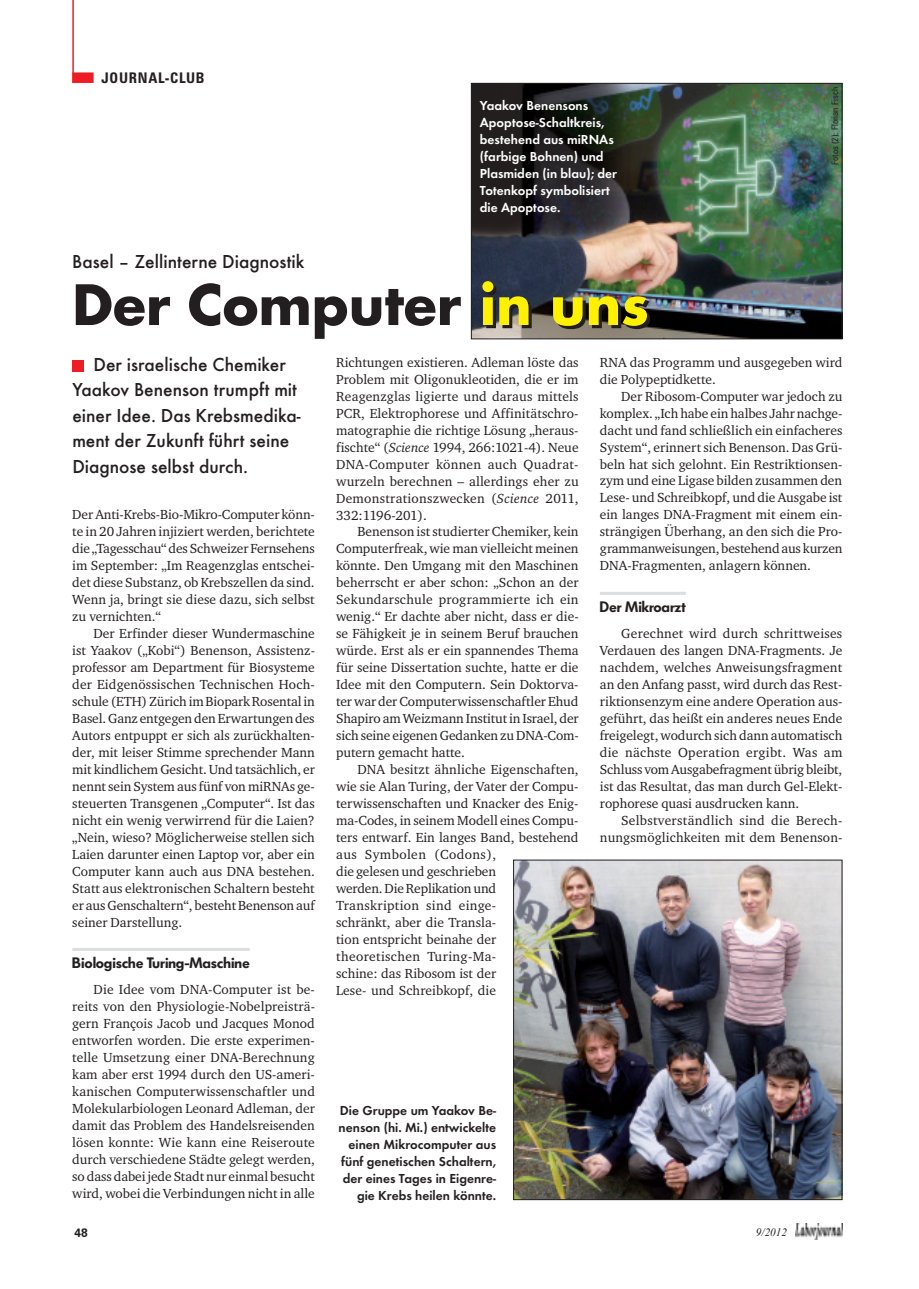
<style>
.page{position:relative;width:919px;height:1289px;background:#fff}
.page>*{position:absolute;margin:0;border:0;box-sizing:border-box;transform-origin:0 0}
.t1{font:700 54px "Futura LT Pro";color:#231f20}
.t2{font:500 19.5px/25.5px "Futura T";color:#231f20}
.t3{font:15px "Fut Dem Bol";color:#231f20}
.t4{font:700 condensed 14.7px "Zurich BT";letter-spacing:.05em;color:#231f20}
.t5{font:13.5px/17px "Charter ITC";color:#231f20;text-align:justify}
.t6{font:600 13.5px/17px "Futura T";color:#231f20;text-align:right}
.t7{font:600 13.5px/17px "Futura T";color:#fff}
.t8{font:700 12px "Zurich BT";color:#231f20}
.t9{font:italic 11.25px "Times New Roman";color:#231f20}
.t10{font:condensed 9px "Zurich BT";color:#231f20}
.s1{color:#fff101}
.s2{font-style:italic}
</style>
<div class="page">
<img style="left:795px;top:1223px;width:47px;height:16px">
<div style="left:72px;top:72px;width:22px;height:11px;background:#ee1d23"></div>
<hr style="left:72px;top:0;width:2px;height:83px;background:#ee1d23">
<hr style="left:72px;top:947px;width:178px;height:3px;background:#dcdddf">
<hr style="left:600px;top:592px;width:85px;height:3px;background:#dcdddf">
<div style="left:72px;top:360px;width:12px;height:11px;background:#ee1d23"></div>
<img style="left:473px;top:85px;width:367px;height:252px">
<div style="left:471px;top:83px;width:371px;height:256px;border:1px solid #231f20"></div>
<img style="left:515px;top:861px;width:325px;height:336px">
<div style="left:513px;top:859px;width:329px;height:340px;border:1px solid #231f20"></div>
<p class="t4" style="left:101px;top:69px;width:105px">JOURNAL-CLUB</p>
<p class="t7" style="left:480px;top:97px;width:139px">Yaakov Benensons<br>Apoptose-Schaltkreis, bestehend aus miRNAs (farbige Bohnen) und<br>Plasmiden (in blau); der<br>Totenkopf symbolisiert die Apoptose.</p>
<h2 class="t2" style="left:72px;top:248px;width:233px">Basel – Zellinterne Diagnostik</h2>
<h1 class="t1" style="left:72px;top:263px;width:578px">Der Computer <span class="s1">in uns</span></h1>
<p class="t10" style="left:829px;top:165px;width:79px;rotate:-90deg">Fotos (2): Florian Fisch</p>
<h2 class="t2" style="left:72px;top:351px;width:229px;text-indent:21px">Der israelische Chemiker<br>Yaakov Benenson trumpft mit einer Idee. Das Krebsmedika&shy;ment der Zukunft führt seine<br>Diagnose selbst durch.</h2>
<p class="t5" style="left:72px;top:506px;width:244px">Der Anti-Krebs-Bio-Mikro-Computer könn&shy;te in 20 Jahren injiziert werden, berichtete die „Tagesschau“ des Schweizer Fernsehens im September: „Im Reagenzglas entschei&shy;det diese Substanz, ob Krebszellen da sind.<br>Wenn ja, bringt sie diese dazu, sich selbst zu vernichten.“</p>
<p class="t5" style="left:72px;top:624px;width:244px;text-indent:21px">Der Erfinder dieser Wundermaschine ist Yaakov („Kobi“) Benenson, Assistenz&shy;professor am Department für Biosysteme der Eidgenössischen Technischen Hoch&shy;schule (ETH) Zürich im Biopark Rosental in Basel. Ganz entgegen den Erwartungen des Autors entpuppt er sich als zurückhalten&shy;der, mit leiser Stimme sprechender Mann mit kindlichem Gesicht. Und tatsächlich, er nennt sein System aus fünf von miRNAs ge&shy;steuerten Transgenen „Computer“. Ist das nicht ein wenig verwirrend für die Laien? „Nein, wieso? Möglicherweise stellen sich Laien darunter einen Laptop vor, aber ein Computer kann auch aus DNA bestehen.<br>Statt aus elektronischen Schaltern besteht er aus Genschaltern“, besteht Benenson auf seiner Darstellung.</p>
<p class="t3" style="left:72px;top:953px;width:179px">Biologische Turing-Maschine</p>
<p class="t5" style="left:72px;top:980px;width:244px;text-indent:21px">Die Idee vom DNA-Computer ist be&shy;reits von den Physiologie-Nobelpreisträ&shy;gern François Jacob und Jacques Monod entworfen worden. Die erste experimen&shy;telle Umsetzung einer DNA-Berechnung kam aber erst 1994 durch den US-ameri&shy;kanischen Computerwissenschaftler und Molekularbiologen Leonard Adleman, der damit das Problem des Handelsreisenden lösen konnte: Wie kann eine Reiseroute durch verschiedene Städte gelegt werden, so dass dabei jede Stadt nur einmal besucht wird, wobei die Verbindungen nicht in alle</p>
<p class="t8" style="left:74px;top:1224px;width:15px">48</p>
<p class="t5" style="left:336px;top:353px;width:244px">Richtungen existieren. Adleman löste das Problem mit Oligonukleotiden, die er im Reagenzglas ligierte und daraus mittels PCR, Elektrophorese und Affinitätschro&shy;matographie die richtige Lösung „heraus&shy;fischte“ (<span class="s2">Science</span> 1994, 266:1021-4). Neue DNA-Computer können auch Quadrat&shy;wurzeln berechnen – allerdings eher zu Demonstrationszwecken (<span class="s2">Science</span> 2011, 332:1196-201).</p>
<p class="t5" style="left:336px;top:523px;width:244px;text-indent:21px">Benenson ist studierter Chemiker, kein Computerfreak, wie man vielleicht meinen könnte. Den Umgang mit den Maschinen beherrscht er aber schon: „Schon an der Sekundarschule programmierte ich ein wenig.“ Er dachte aber nicht, dass er die&shy;se Fähigkeit je in seinem Beruf brauchen würde. Erst als er ein spannendes Thema für seine Dissertation suchte, hatte er die Idee mit den Computern. Sein Doktorva&shy;ter war der Computerwissenschaftler Ehud Shapiro am Weizmann Institut in Israel, der sich seine eigenen Gedanken zu DNA-Com&shy;putern gemacht hatte.</p>
<p class="t5" style="left:336px;top:760px;width:244px;text-align:left;text-indent:21px">DNA besitzt ähnliche Eigenschaften, wie sie Alan Turing, der Vater der Compu&shy;terwissenschaften und Knacker des Enig&shy;ma-Codes, in seinem Modell eines Compu&shy;ters entwarf. Ein langes Band, bestehend aus Symbolen (Codons),<br>die gelesen und geschrieben<br>werden. Die Replikation und<br>Transkription sind einge-<br>schränkt, aber die Transla-<br>tion entspricht beinahe der theoretischen Turing-Ma-<br>schine: das Ribosom ist der<br>Lese- und Schreibkopf, die</p>
<p class="t6" style="left:338px;top:1101px;width:159px">Die Gruppe um Yaakov Be&shy;nenson (hi. Mi.) entwickelte einen Mikrocomputer aus fünf genetischen Schaltern, der eines Tages in Eigenre&shy;gie Krebs heilen könnte.</p>
<p class="t5" style="left:600px;top:353px;width:244px">RNA das Programm und ausgegeben wird die Polypeptidkette.</p>
<p class="t5" style="left:600px;top:387px;width:244px;text-indent:21px">Der Ribosom-Computer war jedoch zu komplex. „Ich habe ein halbes Jahr nachge&shy;dacht und fand schließlich ein einfacheres System“, erinnert sich Benenson. Das Grü&shy;beln hat sich gelohnt. Ein Restriktionsen&shy;zym und eine Ligase bilden zusammen den Lese- und Schreibkopf, und die Ausgabe ist ein langes DNA-Fragment mit einem ein&shy;strängigen Überhang, an den sich die Pro&shy;grammanweisungen, bestehend aus kurzen DNA-Fragmenten, anlagern können.</p>
<p class="t3" style="left:600px;top:597px;width:87px">Der Mikroarzt</p>
<p class="t5" style="left:600px;top:624px;width:244px;text-indent:21px">Gerechnet wird durch schrittweises Verdauen des langen DNA-Fragments. Je nachdem, welches Anweisungsfragment an den Anfang passt, wird durch das Rest&shy;riktionsenzym eine andere Operation aus&shy;geführt, das heißt ein anderes neues Ende freigelegt, wodurch sich dann automatisch die nächste Operation ergibt. Was am Schluss vom Ausgabefragment übrig bleibt, ist das Resultat, das man durch Gel-Elekt&shy;rophorese quasi ausdrucken kann.</p>
<p class="t5" style="left:600px;top:811px;width:244px;text-align:right">Selbstverständlich sind die Berech&shy;nungsmöglichkeiten mit dem Benenson-</p>
<p class="t9" style="left:755px;top:1224px;width:33px">9/2012</p>
</div>
